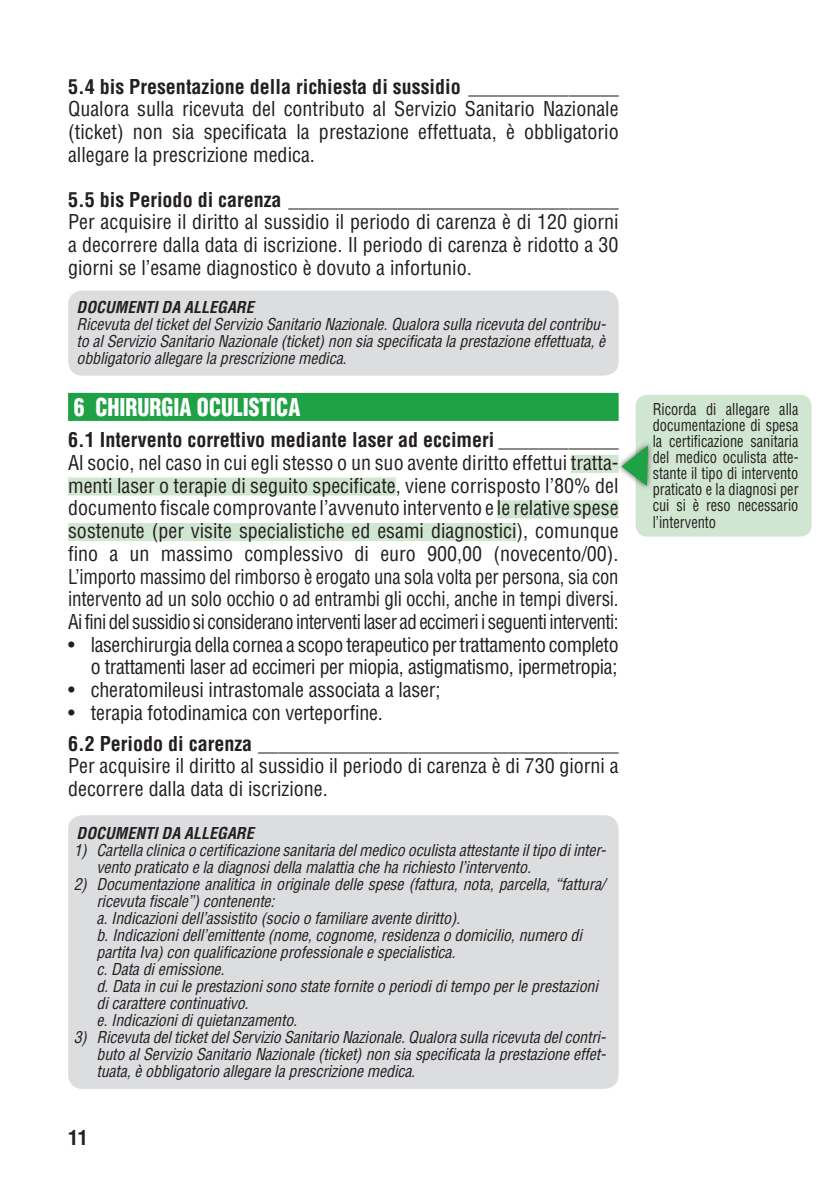
<style>
.page{position:relative;width:840px;height:1191px;background:#fff}
.page>*{position:absolute;margin:0;border:0;box-sizing:border-box;transform-origin:0 0}
.t1{font:900 condensed 24px "Helvetica LT Std";color:#fff;scale:.9 1}
.t2{font:condensed 20px/22.8px "Helvetica LT Std";letter-spacing:-.01em;color:#231f20;text-align:justify}
.t3{font:700 condensed 20px "Helvetica LT Std";color:#231f20}
.t4{font:italic condensed 16px/17px "Helvetica LT Std";letter-spacing:-.01em;color:#231f20;text-align:justify}
.t5{font:condensed 16px/16px "Helvetica LT Std";color:#231f20;text-align:justify;scale:.9 1}
.t6{font:italic 700 condensed 16px "Helvetica LT Std";color:#231f20}
</style>
<div class="page">
<div style="left:68px;top:393px;width:550px;height:28px;background:#1fa245"></div>
<div style="left:570px;top:455px;width:48px;height:18px;background:#d1e6d0"></div>
<div style="left:68px;top:477px;width:327px;height:18px;background:#d1e6d0"></div>
<div style="left:496px;top:500px;width:122px;height:18px;background:#d1e6d0"></div>
<div style="left:68px;top:523px;width:448px;height:18px;background:#d1e6d0"></div>
<div style="left:68px;top:290px;width:550px;height:86px;background:#dcdddf;border-radius:14px"></div>
<div style="left:68px;top:815px;width:550px;height:274px;background:#dcdddf;border-radius:14px"></div>
<div style="left:635px;top:395px;width:176px;height:141px;background:#d1e6d0;border-radius:11px"></div>
<div style="left:615px;top:440px;width:38px;height:52px;background:#231f20;opacity:.75"></div>
<svg style="left:621px;top:445px;width:26px;height:41px"></svg>
<p class="t3" style="left:68px;top:74px;width:551px">5.4 bis Presentazione della richiesta di sussidio _______________</p>
<p class="t2" style="left:68px;top:98px;width:551px">Qualora sulla ricevuta del contributo al Servizio Sanitario Nazionale (ticket) non sia specificata la prestazione effettuata, è obbligatorio allegare la prescrizione medica.</p>
<p class="t3" style="left:68px;top:187px;width:551px">5.5 bis Periodo di carenza _________________________________</p>
<p class="t2" style="left:68px;top:211px;width:551px">Per acquisire il diritto al sussidio il periodo di carenza è di 120 giorni a decorrere dalla data di iscrizione. Il periodo di carenza è ridotto a 30 giorni se l’esame diagnostico è dovuto a infortunio.</p>
<p class="t6" style="left:77px;top:297px;width:178px">DOCUMENTI DA ALLEGARE</p>
<p class="t4" style="left:77px;top:316px;width:530px">Ricevuta del ticket del Servizio Sanitario Nazionale. Qualora sulla ricevuta del contribu&shy;to al Servizio Sanitario Nazionale (ticket) non sia specificata la prestazione effettuata, è obbligatorio allegare la prescrizione medica.</p>
<p class="t1" style="left:74px;top:392px;width:253px">6 CHIRURGIA OCULISTICA</p>
<p class="t3" style="left:68px;top:427px;width:551px">6.1 Intervento correttivo mediante laser ad eccimeri ____________</p>
<p class="t2" style="left:68px;top:451px;width:552px">Al socio, nel caso in cui egli stesso o un suo avente diritto effettui tratta&shy;menti laser o terapie di seguito specificate, viene corrisposto l’80% del documento fiscale comprovante l’avvenuto intervento e le relative spese sostenute (per visite specialistiche ed esami diagnostici), comunque fino a un massimo complessivo di euro 900,00 (novecento/00).<br>L’importo massimo del rimborso è erogato una sola volta per persona, sia con intervento ad un solo occhio o ad entrambi gli occhi, anche in tempi diversi.<br>Ai fini del sussidio si considerano interventi laser ad eccimeri i seguenti interventi:</p>
<p class="t2" style="left:68px;top:633px;width:551px;text-align:right">• laserchirurgia della cornea a scopo terapeutico per trattamento completo o trattamenti laser ad eccimeri per miopia, astigmatismo, ipermetropia;</p>
<p class="t2" style="left:68px;top:678px;width:373px">• cheratomileusi intrastomale associata a laser;</p>
<p class="t2" style="left:68px;top:701px;width:316px">• terapia fotodinamica con verteporfine.</p>
<p class="t3" style="left:68px;top:731px;width:551px">6.2 Periodo di carenza ____________________________________</p>
<p class="t2" style="left:68px;top:754px;width:552px">Per acquisire il diritto al sussidio il periodo di carenza è di 730 giorni a decorrere dalla data di iscrizione.</p>
<p class="t6" style="left:77px;top:823px;width:178px">DOCUMENTI DA ALLEGARE</p>
<p class="t4" style="left:96px;top:841px;width:510px;text-indent:-23px">1) Cartella clinica o certificazione sanitaria del medico oculista attestante il tipo di inter&shy;vento praticato e la diagnosi della malattia che ha richiesto l’intervento.</p>
<p class="t4" style="left:96px;top:875px;width:510px;text-align:left;text-indent:-23px">2) Documentazione analitica in originale delle spese (fattura, nota, parcella, “fattura/ ricevuta fiscale”) contenente:<br>a. Indicazioni dell’assistito (socio o familiare avente diritto).<br>b. Indicazioni dell’emittente (nome, cognome, residenza o domicilio, numero di partita Iva) con qualificazione professionale e specialistica.<br>c. Data di emissione.<br>d. Data in cui le prestazioni sono state fornite o periodi di tempo per le prestazioni di carattere continuativo.<br>e. Indicazioni di quietanzamento.</p>
<p class="t4" style="left:96px;top:1028px;width:510px;text-indent:-23px">3) Ricevuta del ticket del Servizio Sanitario Nazionale. Qualora sulla ricevuta del contri&shy;buto al Servizio Sanitario Nazionale (ticket) non sia specificata la prestazione effet&shy;tuata, è obbligatorio allegare la prescrizione medica.</p>
<p class="t3" style="left:68px;top:1125px;width:21px">11</p>
<p class="t5" style="left:652px;top:401px;width:163px">Ricorda di allegare alla documentazione di spesa la certificazione sanitaria del medico oculista atte&shy;stante il tipo di intervento praticato e la diagnosi per cui si è reso necessario l’intervento</p>
</div>
